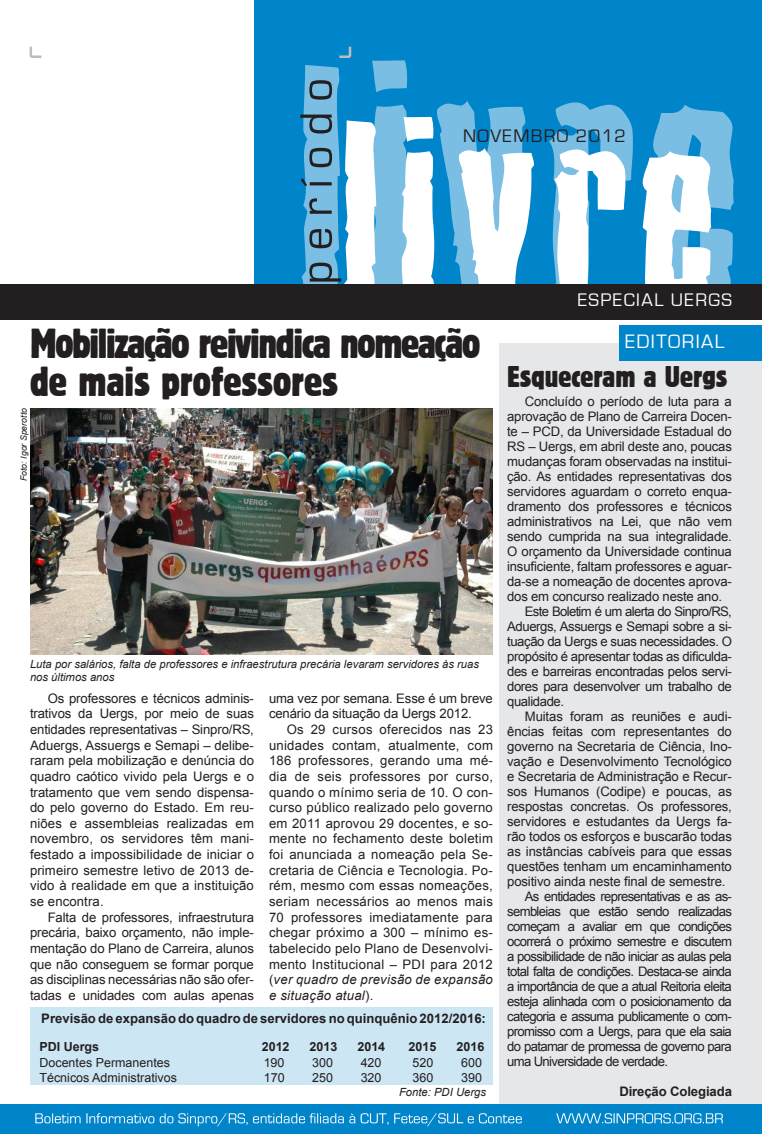
<style>
.page{position:relative;width:762px;height:1134px;background:#fff}
.page>*{position:absolute;margin:0;border:0;box-sizing:border-box;transform-origin:0 0}
.t1{font:condensed 43.75px/37.5px "Block T";letter-spacing:-.03em;color:#231f20}
.t2{font:condensed 31.25px "Block T";color:#231f20}
.t3{font:20px "Eurostile";letter-spacing:.07em;color:#fff}
.t4{font:18.75px "Eurostile";letter-spacing:.075em;color:#fff}
.t5{font:18.75px "Eurostile";letter-spacing:.075em;color:#231f20}
.t6{font:13.12px/15.6px "Arial";letter-spacing:-.015em;color:#231f20;text-align:justify}
.t7{font:13.12px "Arial";letter-spacing:-.05em;color:#231f20}
.t8{font:700 13.12px "Arial";color:#231f20}
.t9{font:12.5px "Arial";color:#231f20}
.t10{font:700 12.5px "Arial";color:#231f20}
.t11{font:italic 11.25px/13.8px "Arial";color:#231f20}
.t12{font:italic 8.75px "Arial";color:#231f20}
.s1{font-style:italic}
</style>
<div class="page">
<div style="left:30px;top:1007px;width:463px;height:78px;background:#cde6f4"></div>
<div style="left:500px;top:343px;width:262px;height:771px;background:#e6e7e9"></div>
<div style="left:0;top:1105px;width:762px;height:29px;background:#0084ca"></div>
<div style="left:0;top:284px;width:762px;height:36px;background:#231f20"></div>
<svg style="left:35px;top:1113px;width:688px;height:13px"></svg>
<div style="left:254px;top:0;width:508px;height:284px;background:#0084ca"></div>
<svg style="left:303px;top:60px;width:430px;height:224px"></svg>
<svg style="left:343px;top:117px;width:368px;height:167px"></svg>
<svg style="left:300px;top:80px;width:41px;height:202px"></svg>
<div style="left:620px;top:325px;width:142px;height:35px;background:#0084ca"></div>
<svg style="left:30px;top:47px;width:11px;height:11px"></svg>
<svg style="left:339px;top:47px;width:12px;height:11px"></svg>
<img style="left:30px;top:408px;width:463px;height:246px">
<h3 class="t5" style="left:463px;top:126px;width:164px">NOVEMBRO 2012</h3>
<h1 class="t1" style="left:30px;top:326px;width:452px">Mobilização reivindica nomeação de mais professores</h1>
<p class="t12" style="left:18px;top:481px;width:74px;rotate:-90deg">Foto: Igor Sperotto</p>
<p class="t11" style="left:30px;top:657px;width:450px">Luta por salários, falta de professores e infraestrutura precária levaram servidores às ruas nos últimos anos</p>
<p class="t6" style="left:30px;top:690px;width:225px;text-indent:18px">Os professores e técnicos adminis&shy;trativos da Uergs, por meio de suas entidades representativas – Sinpro/RS, Aduergs, Assuergs e Semapi – delibe&shy;raram pela mobilização e denúncia do quadro caótico vivido pela Uergs e o tratamento que vem sendo dispensa&shy;do pelo governo do Estado. Em reu&shy;niões e assembleias realizadas em novembro, os servidores têm mani&shy;festado a impossibilidade de iniciar o primeiro semestre letivo de 2013 de&shy;vido à realidade em que a instituição se encontra.</p>
<p class="t6" style="left:30px;top:909px;width:225px;text-indent:18px">Falta de professores, infraestrutura precária, baixo orçamento, não imple&shy;mentação do Plano de Carreira, alunos que não conseguem se formar porque as disciplinas necessárias não são ofer&shy;tadas e unidades com aulas apenas</p>
<p class="t6" style="left:269px;top:690px;width:225px">uma vez por semana. Esse é um breve cenário da situação da Uergs 2012.</p>
<p class="t6" style="left:269px;top:722px;width:225px;text-indent:18px">Os 29 cursos oferecidos nas 23 unidades contam, atualmente, com 186 professores, gerando uma mé&shy;dia de seis professores por curso, quando o mínimo seria de 10. O con&shy;curso público realizado pelo governo em 2011 aprovou 29 docentes, e so&shy;mente no fechamento deste boletim foi anunciada a nomeação pela Se&shy;cretaria de Ciência e Tecnologia. Po&shy;rém, mesmo com essas nomeações, seriam necessários ao menos mais 70 professores imediatamente para chegar próximo a 300 – mínimo es&shy;tabelecido pelo Plano de Desenvolvi&shy;mento Institucional – PDI para 2012 (<span class="s1">ver quadro de previsão de expansão e situação atual</span>).</p>
<p class="t8" style="left:41px;top:1010px;width:446px">Previsão de expansão do quadro de servidores no quinquênio 2012/2016:</p>
<p class="t10" style="left:39px;top:1039px;width:61px">PDI Uergs</p>
<p class="t10" style="left:262px;top:1039px;width:29px">2012</p>
<p class="t10" style="left:310px;top:1039px;width:29px">2013</p>
<p class="t10" style="left:357px;top:1039px;width:29px">2014</p>
<p class="t10" style="left:409px;top:1039px;width:29px">2015</p>
<p class="t10" style="left:456px;top:1039px;width:29px">2016</p>
<p class="t9" style="left:39px;top:1054px;width:132px">Docentes Permanentes</p>
<p class="t9" style="left:264px;top:1054px;width:22px">190</p>
<p class="t9" style="left:312px;top:1054px;width:22px">300</p>
<p class="t9" style="left:361px;top:1054px;width:22px">420</p>
<p class="t9" style="left:413px;top:1054px;width:22px">520</p>
<p class="t9" style="left:461px;top:1054px;width:22px">600</p>
<p class="t9" style="left:39px;top:1069px;width:139px">Técnicos Administrativos</p>
<p class="t9" style="left:264px;top:1069px;width:22px">170</p>
<p class="t9" style="left:312px;top:1069px;width:22px">250</p>
<p class="t9" style="left:361px;top:1069px;width:22px">320</p>
<p class="t9" style="left:413px;top:1069px;width:22px">360</p>
<p class="t9" style="left:461px;top:1069px;width:22px">390</p>
<p class="t11" style="left:399px;top:1085px;width:88px">Fonte: PDI Uergs</p>
<h3 class="t4" style="left:578px;top:290px;width:156px">ESPECIAL UERGS</h3>
<h3 class="t3" style="left:625px;top:330px;width:101px">EDITORIAL</h3>
<h2 class="t2" style="left:507px;top:360px;width:222px">Esqueceram a Uergs</h2>
<p class="t6" style="left:525px;top:394px;width:209px">Concluído o período de luta para a</p>
<p class="t6" style="left:507px;top:409px;width:226px">aprovação de Plano de Carreira Docen-</p>
<p class="t6" style="left:507px;top:424px;width:226px">te – PCD, da Universidade Estadual do</p>
<p class="t6" style="left:507px;top:439px;width:226px">RS – Uergs, em abril deste ano, poucas</p>
<p class="t6" style="left:507px;top:454px;width:226px">mudanças foram observadas na institui-</p>
<p class="t6" style="left:507px;top:469px;width:226px">ção. As entidades representativas dos</p>
<p class="t6" style="left:507px;top:484px;width:226px">servidores aguardam o correto enqua-</p>
<p class="t6" style="left:507px;top:499px;width:226px">dramento dos professores e técnicos</p>
<p class="t6" style="left:507px;top:514px;width:226px">administrativos na Lei, que não vem</p>
<p class="t6" style="left:507px;top:529px;width:226px">sendo cumprida na sua integralidade.</p>
<p class="t6" style="left:507px;top:544px;width:226px">O orçamento da Universidade continua</p>
<p class="t6" style="left:507px;top:559px;width:226px">insuficiente, faltam professores e aguar-</p>
<p class="t6" style="left:507px;top:574px;width:226px">da-se a nomeação de docentes aprova-</p>
<p class="t6" style="left:507px;top:589px;width:216px">dos em concurso realizado neste ano.</p>
<p class="t7" style="left:525px;top:603px;width:209px">Este Boletim é um alerta do Sinpro/RS,</p>
<p class="t6" style="left:507px;top:619px;width:226px">Aduergs, Assuergs e Semapi sobre a si-</p>
<p class="t6" style="left:507px;top:634px;width:226px">tuação da Uergs e suas necessidades. O</p>
<p class="t6" style="left:507px;top:649px;width:226px">propósito é apresentar todas as dificulda-</p>
<p class="t6" style="left:507px;top:664px;width:226px">des e barreiras encontradas pelos servi-</p>
<p class="t6" style="left:507px;top:679px;width:226px">dores para desenvolver um trabalho de</p>
<p class="t6" style="left:507px;top:694px;width:59px">qualidade.</p>
<p class="t6" style="left:525px;top:709px;width:209px">Muitas foram as reuniões e audi-</p>
<p class="t6" style="left:507px;top:724px;width:226px">ências feitas com representantes do</p>
<p class="t6" style="left:507px;top:739px;width:226px">governo na Secretaria de Ciência, Ino-</p>
<p class="t6" style="left:507px;top:754px;width:226px">vação e Desenvolvimento Tecnológico</p>
<p class="t6" style="left:507px;top:769px;width:226px">e Secretaria de Administração e Recur-</p>
<p class="t6" style="left:507px;top:784px;width:226px">sos Humanos (Codipe) e poucas, as</p>
<p class="t6" style="left:507px;top:799px;width:226px">respostas concretas. Os professores,</p>
<p class="t6" style="left:507px;top:814px;width:226px">servidores e estudantes da Uergs fa-</p>
<p class="t6" style="left:507px;top:829px;width:226px">rão todos os esforços e buscarão todas</p>
<p class="t6" style="left:507px;top:844px;width:226px">as instâncias cabíveis para que essas</p>
<p class="t6" style="left:507px;top:859px;width:226px">questões tenham um encaminhamento</p>
<p class="t6" style="left:507px;top:874px;width:220px">positivo ainda neste final de semestre.</p>
<p class="t7" style="left:525px;top:888px;width:209px">As entidades representativas e as as-</p>
<p class="t7" style="left:507px;top:903px;width:226px">sembleias que estão sendo realizadas</p>
<p class="t7" style="left:507px;top:918px;width:226px">começam a avaliar em que condições</p>
<p class="t7" style="left:507px;top:933px;width:226px">ocorrerá o próximo semestre e discutem</p>
<p class="t7" style="left:507px;top:948px;width:226px">a possibilidade de não iniciar as aulas pela</p>
<p class="t7" style="left:507px;top:963px;width:226px">total falta de condições. Destaca-se ainda</p>
<p class="t7" style="left:507px;top:978px;width:226px">a importância de que a atual Reitoria eleita</p>
<p class="t7" style="left:507px;top:993px;width:226px">esteja alinhada com o posicionamento da</p>
<p class="t7" style="left:507px;top:1008px;width:226px">categoria e assuma publicamente o com-</p>
<p class="t7" style="left:507px;top:1023px;width:226px">promisso com a Uergs, para que ela saia</p>
<p class="t7" style="left:507px;top:1038px;width:226px">do patamar de promessa de governo para</p>
<p class="t7" style="left:507px;top:1053px;width:163px">uma Universidade de verdade.</p>
<p class="t8" style="left:619px;top:1083px;width:114px">Direção Colegiada</p>
</div>
